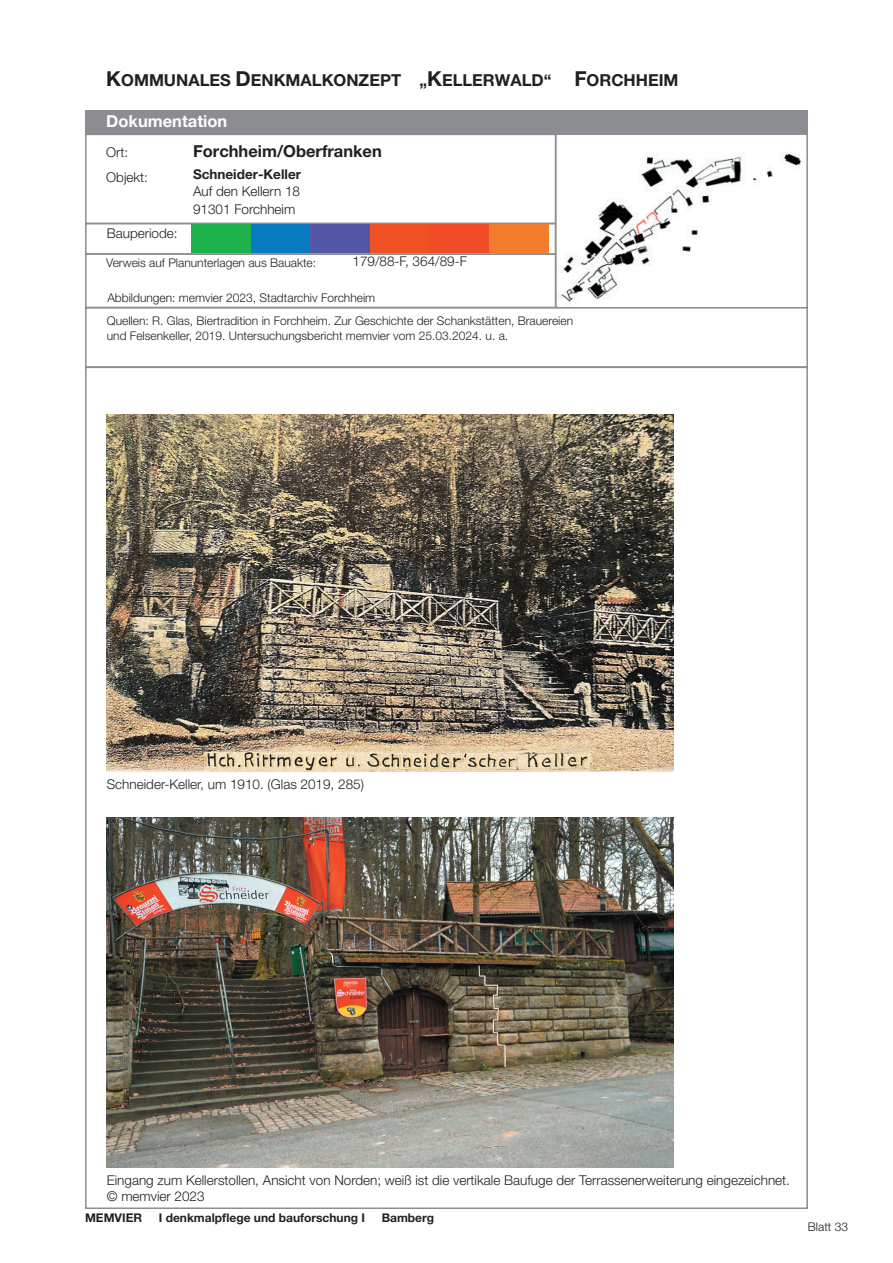
<style>
.page{position:relative;width:893px;height:1263px;background:#fff}
.page>*{position:absolute;margin:0;border:0;box-sizing:border-box;transform-origin:0 0}
.t1{font:700 16.5px "Helvetica Neue LT Pro";color:#231f20}
.t2{font:700 16.5px "Helvetica Neue LT Pro";color:#fff}
.t3{font:300 13.5px "Helvetica Neue LT Pro";color:#231f20}
.t4{font:700 13.5px "Helvetica Neue LT Pro";color:#231f20}
.t5{font:300 12px/14.4px "Helvetica Neue LT Pro";color:#231f20}
.t6{font:700 12px "Helvetica Neue LT Pro";color:#231f20}
.s1{font-size:20.7px}
</style>
<div class="page">
<div style="left:555px;top:133px;width:253px;height:175px;border:2px solid #8b8d90"></div>
<div style="left:85px;top:223px;width:471px;height:32px;border:2px solid #8b8d90"></div>
<div style="left:85px;top:111px;width:723px;height:24px;background:#8b8d90"></div>
<div style="left:85px;top:253px;width:471px;height:55px;border:2px solid #8b8d90"></div>
<div style="left:85px;top:307px;width:723px;height:61px;border:2px solid #8b8d90"></div>
<img style="left:558px;top:138px;width:248px;height:168px">
<div style="left:191px;top:224px;width:60px;height:29px;background:#1fb14b"></div>
<div style="left:251px;top:224px;width:59px;height:29px;background:#077ac0"></div>
<div style="left:310px;top:224px;width:60px;height:29px;background:#5457a5"></div>
<div style="left:370px;top:224px;width:59px;height:29px;background:#f15223"></div>
<div style="left:429px;top:224px;width:60px;height:29px;background:#f04c27"></div>
<div style="left:489px;top:224px;width:60px;height:29px;background:#f47c2d"></div>
<img style="left:107px;top:818px;width:566px;height:349px">
<img style="left:107px;top:415px;width:566px;height:356px">
<h1 class="t1" style="left:106px;top:70px;width:574px"><span class="s1">K</span>OMMUNALES <span class="s1">D</span>ENKMALKONZEPT „<span class="s1">K</span>ELLERWALD“ <span class="s1">F</span>ORCHHEIM</h1>
<h1 class="t2" style="left:106px;top:111px;width:122px">Dokumentation</h1>
<p class="t3" style="left:106px;top:144px;width:24px">Ort:</p>
<h1 class="t1" style="left:193px;top:141px;width:190px">Forchheim/Oberfranken</h1>
<p class="t3" style="left:106px;top:169px;width:43px">Objekt:</p>
<p class="t3" style="left:193px;top:201px;width:104px">91301 Forchheim</p>
<p class="t4" style="left:193px;top:166px;width:109px">Schneider-Keller</p>
<p class="t3" style="left:193px;top:182px;width:109px">Auf den Kellern 18</p>
<p class="t3" style="left:107px;top:225px;width:72px">Bauperiode:</p>
<p class="t5" style="left:106px;top:255px;width:211px">Verweis auf Planunterlagen aus Bauakte:</p>
<p class="t3" style="left:353px;top:253px;width:116px">179/88-F, 364/89-F</p>
<p class="t5" style="left:107px;top:290px;width:269px">Abbildungen: memvier 2023, Stadtarchiv Forchheim</p>
<p class="t5" style="left:107px;top:314px;width:468px">Quellen: R. Glas, Biertradition in Forchheim. Zur Geschichte der Schankstätten, Brauereien und Felsenkeller, 2019. Untersuchungsbericht memvier vom 25.03.2024. u. a.</p>
<p class="t3" style="left:107px;top:776px;width:259px">Schneider-Keller, um 1910. (Glas 2019, 285)</p>
<p class="t3" style="left:107px;top:1172px;width:685px">Eingang zum Kellerstollen, Ansicht von Norden; weiß ist die vertikale Baufuge der Terrassenerweiterung eingezeichnet.</p>
<p class="t3" style="left:107px;top:1188px;width:99px">© memvier 2023</p>
<p class="t6" style="left:85px;top:1210px;width:59px">MEMVIER</p>
<p class="t6" style="left:159px;top:1210px;width:208px">I denkmalpflege und bauforschung I</p>
<p class="t6" style="left:382px;top:1210px;width:54px">Bamberg</p>
<p class="t5" style="left:808px;top:1219px;width:42px">Blatt 33</p>
</div>
